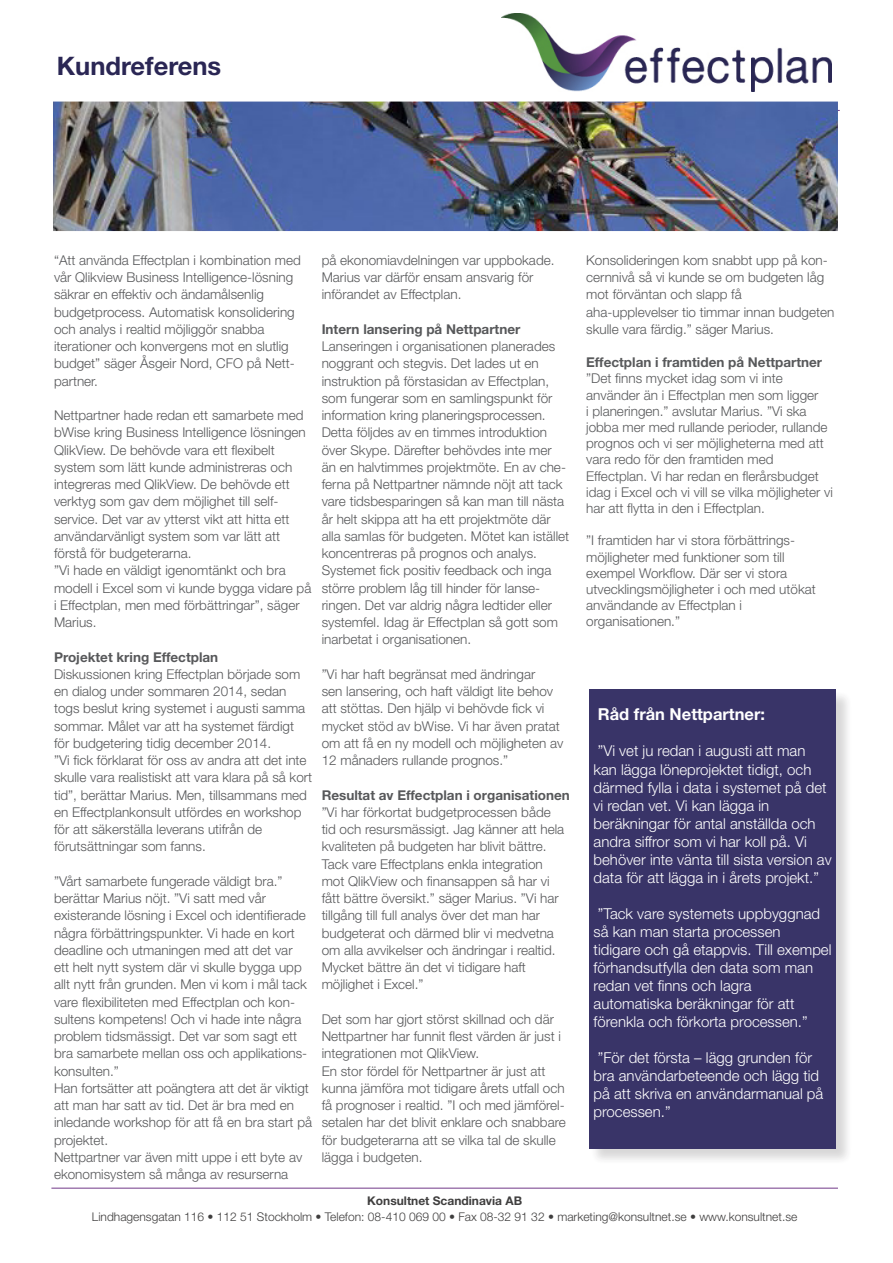
<style>
.page{position:relative;width:893px;height:1263px;background:#fff}
.page>*{position:absolute;margin:0;border:0;box-sizing:border-box;transform-origin:0 0}
.t1{font:700 25.5px "Helvetica Neue LT Std";color:#2a2654}
.t2{font:700 16.5px "Helvetica Neue LT Std";color:#fff}
.t3{font:300 15px/18px "Helvetica Neue LT Std";color:#fff}
.t4{font:300 13.5px/17.2px "Helvetica Neue LT Std";color:#57585a}
.t5{font:300 13.5px/16.2px "Helvetica Neue LT Std";color:#58595b}
.t6{font:700 13.5px "Helvetica Neue LT Std";color:#57585a}
.t7{font:700 13.5px "Helvetica Neue LT Std";color:#58595b}
.t8{font:300 12px "Helvetica Neue LT Std";color:#3f3e3e}
.t9{font:700 12px "Helvetica Neue LT Std";color:#3f3e3e}
</style>
<div class="page">
<hr style="left:53px;top:110px;width:787px;height:1px;background:#723988">
<hr style="left:51px;top:1188px;width:787px;height:1px;background:#723988">
<img style="left:502px;top:14px;width:330px;height:77px">
<img style="left:53px;top:102px;width:785px;height:129px">
<div style="left:590px;top:690px;width:263px;height:475px;background:#231f20;opacity:.2"></div>
<div style="left:589px;top:689px;width:247px;height:459px;background:#393468"></div>
<p class="t1" style="left:57px;top:50px;width:166px">Kundreferens</p>
<p class="t4" style="left:54px;top:251px;width:248px">“Att använda Effectplan i kombination med vår Qlikview Business Intelligence-lösning säkrar en effektiv och ändamålsenlig</p>
<p class="t4" style="left:54px;top:303px;width:242px">budgetprocess. Automatisk konsolidering och analys i realtid möjliggör snabba</p>
<p class="t4" style="left:54px;top:337px;width:242px">iterationer och konvergens mot en slutlig budget” säger Åsgeir Nord, CFO på Nett&shy;partner.</p>
<p class="t4" style="left:54px;top:406px;width:253px">Nettpartner hade redan ett samarbete med bWise kring Business Intelligence lösningen QlikView. De behövde vara ett flexibelt system som lätt kunde administreras och integreras med QlikView. De behövde ett verktyg som gav dem möjlighet till self&shy;service. Det var av ytterst vikt att hitta ett användarvänligt system som var lätt att förstå för budgeterarna.</p>
<p class="t4" style="left:54px;top:562px;width:259px">”Vi hade en väldigt igenomtänkt och bra modell i Excel som vi kunde bygga vidare på i Effectplan, men med förbättringar”, säger Marius.</p>
<p class="t6" style="left:54px;top:648px;width:166px">Projektet kring Effectplan</p>
<p class="t4" style="left:54px;top:665px;width:253px">Diskussionen kring Effectplan började som en dialog under sommaren 2014, sedan togs beslut kring systemet i augusti samma sommar. Målet var att ha systemet färdigt för budgetering tidig december 2014.</p>
<p class="t4" style="left:54px;top:751px;width:260px">”Vi fick förklarat för oss av andra att det inte skulle vara realistiskt att vara klara på så kort tid”, berättar Marius. Men, tillsammans med en Effectplankonsult utfördes en workshop för att säkerställa leverans utifrån de förutsättningar som fanns.</p>
<p class="t4" style="left:54px;top:872px;width:230px">”Vårt samarbete fungerade väldigt bra.” berättar Marius nöjt. ”Vi satt med vår</p>
<p class="t4" style="left:54px;top:907px;width:255px">existerande lösning i Excel och identifierade några förbättringspunkter. Vi hade en kort deadline och utmaningen med att det var ett helt nytt system där vi skulle bygga upp allt nytt från grunden. Men vi kom i mål tack vare flexibiliteten med Effectplan och kon&shy;sultens kompetens! Och vi hade inte några problem tidsmässigt. Det var som sagt ett bra samarbete mellan oss och applikations&shy;konsulten.”</p>
<p class="t4" style="left:54px;top:1079px;width:260px">Han fortsätter att poängtera att det är viktigt att man har satt av tid. Det är bra med en inledande workshop för att få en bra start på projektet.</p>
<p class="t4" style="left:54px;top:1148px;width:250px">Nettpartner var även mitt uppe i ett byte av ekonomisystem så många av resurserna</p>
<p class="t4" style="left:322px;top:251px;width:234px">på ekonomiavdelningen var uppbokade.<br>Marius var därför ensam ansvarig för</p>
<p class="t4" style="left:322px;top:286px;width:141px">införandet av Effectplan.</p>
<p class="t6" style="left:322px;top:321px;width:200px">Intern lansering på Nettpartner</p>
<p class="t4" style="left:322px;top:337px;width:249px">Lanseringen i organisationen planerades noggrant och stegvis. Det lades ut en instruktion på förstasidan av Effectplan, som fungerar som en samlingspunkt för information kring planeringsprocessen.<br>Detta följdes av en timmes introduktion över Skype. Därefter behövdes inte mer än en halvtimmes projektmöte. En av che&shy;ferna på Nettpartner nämnde nöjt att tack vare tidsbesparingen så kan man till nästa år helt skippa att ha ett projektmöte där alla samlas för budgeten. Mötet kan istället koncentreras på prognos och analys.</p>
<p class="t4" style="left:322px;top:562px;width:238px">Systemet fick positiv feedback och inga större problem låg till hinder för lanse&shy;ringen. Det var aldrig några ledtider eller systemfel. Idag är Effectplan så gott som inarbetat i organisationen.</p>
<p class="t4" style="left:322px;top:665px;width:243px">”Vi har haft begränsat med ändringar<br>sen lansering, och haft väldigt lite behov att stöttas. Den hjälp vi behövde fick vi mycket stöd av bWise. Vi har även pratat om att få en ny modell och möjligheten av 12 månaders rullande prognos.”</p>
<p class="t6" style="left:322px;top:786px;width:250px">Resultat av Effectplan i organisationen</p>
<p class="t4" style="left:322px;top:803px;width:244px">”Vi har förkortat budgetprocessen både tid och resursmässigt. Jag känner att hela kvaliteten på budgeten har blivit bättre.<br>Tack vare Effectplans enkla integration mot QlikView och finansappen så har vi fått bättre översikt.” säger Marius. ”Vi har tillgång till full analys över det man har budgeterat och därmed blir vi medvetna om alla avvikelser och ändringar i realtid.<br>Mycket bättre än det vi tidigare haft</p>
<p class="t4" style="left:322px;top:976px;width:103px">möjlighet i Excel.”</p>
<p class="t4" style="left:322px;top:1010px;width:241px">Det som har gjort störst skillnad och där<br>Nettpartner har funnit flest värden är just i integrationen mot QlikView.</p>
<p class="t4" style="left:322px;top:1062px;width:246px">En stor fördel för Nettpartner är just att kunna jämföra mot tidigare årets utfall och få prognoser i realtid. ”I och med jämförel&shy;setalen har det blivit enklare och snabbare för budgeterarna att se vilka tal de skulle lägga i budgeten.</p>
<p class="t4" style="left:586px;top:251px;width:250px">Konsolideringen kom snabbt upp på kon&shy;cernnivå så vi kunde se om budgeten låg mot förväntan och slapp få aha-upplevelser tio timmar innan budgeten skulle vara färdig.” säger Marius.</p>
<p class="t7" style="left:586px;top:354px;width:237px">Effectplan i framtiden på Nettpartner</p>
<p class="t5" style="left:586px;top:370px;width:248px">”Det finns mycket idag som vi inte använder än i Effectplan men som ligger<br>i planeringen.” avslutar Marius. ”Vi ska jobba mer med rullande perioder, rullande prognos och vi ser möjligheterna med att vara redo för den framtiden med Effectplan. Vi har redan en flerårsbudget idag i Excel och vi vill se vilka möjligheter vi har att flytta in den i Effectplan.</p>
<p class="t5" style="left:586px;top:532px;width:231px">”I framtiden har vi stora förbättrings&shy;möjligheter med funktioner som till exempel Workflow. Där ser vi stora utvecklingsmöjligheter i och med utökat användande av Effectplan i organisationen.”</p>
<p class="t2" style="left:598px;top:704px;width:169px">Råd från Nettpartner:</p>
<p class="t3" style="left:594px;top:742px;width:240px">”Vi vet ju redan i augusti att man<br>kan lägga löneprojektet tidigt, och därmed fylla i data i systemet på det vi redan vet. Vi kan lägga in beräkningar för antal anställda och andra siffror som vi har koll på. Vi behöver inte vänta till sista version av data för att lägga in i årets projekt.”</p>
<p class="t3" style="left:594px;top:904px;width:239px">”Tack vare systemets uppbyggnad så kan man starta processen<br>tidigare och gå etappvis. Till exempel förhandsutfylla den data som man redan vet finns och lagra automatiska beräkningar för att förenkla och förkorta processen.”</p>
<p class="t3" style="left:594px;top:1048px;width:231px">”För det första – lägg grunden för bra användarbeteende och lägg tid på att skriva en användarmanual på processen.”</p>
<p class="t9" style="left:367px;top:1193px;width:156px">Konsultnet Scandinavia AB</p>
<p class="t8" style="left:92px;top:1209px;width:707px">Lindhagensgatan 116 • 112 51 Stockholm • Telefon: 08-410 069 00 • Fax 08-32 91 32 • marketing@konsultnet.se • www.konsultnet.se</p>
</div>
